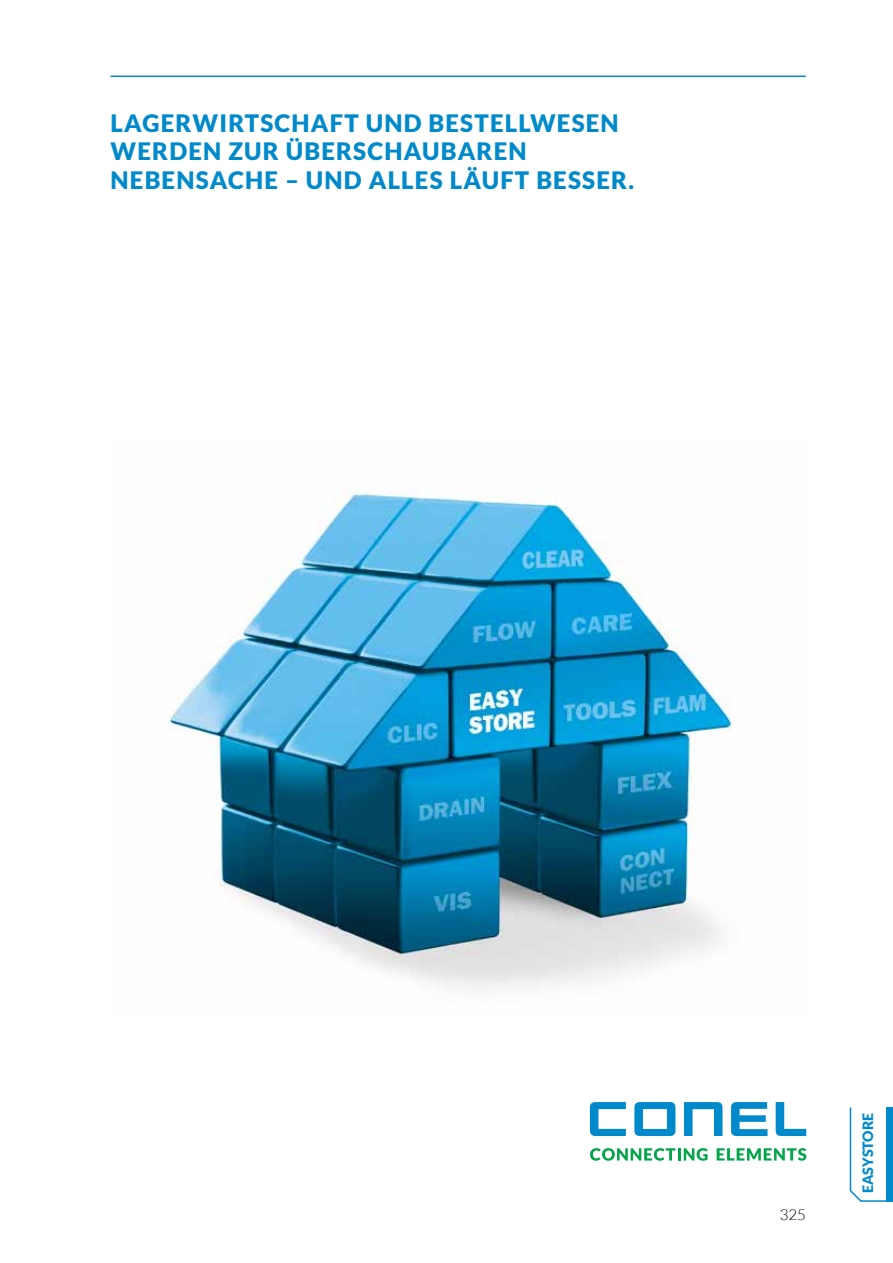
<style>
.page{position:relative;width:893px;height:1263px;background:#fff}
.page>*{position:absolute;margin:0;border:0;box-sizing:border-box;transform-origin:0 0}
.t1{font:900 24px/28.8px "Lato";letter-spacing:.05em;color:#008acb}
.t2{font:300 15px "Lato";color:#000}
.t3{font:900 14.25px "Lato";color:#008acb}
</style>
<div class="page">
<hr style="left:111px;top:76px;width:695px;height:1px;background:#008acb">
<svg style="left:849px;top:1107px;width:44px;height:95px"></svg>
<div style="left:887px;top:1108px;width:6px;height:94px;background:#008acb"></div>
<img style="left:168px;top:490px;width:564px;height:500px">
<svg style="left:731px;top:1102px;width:36px;height:34px"></svg>
<svg style="left:776px;top:1102px;width:30px;height:34px"></svg>
<svg style="left:590px;top:1102px;width:36px;height:34px"></svg>
<svg style="left:684px;top:1102px;width:38px;height:34px"></svg>
<svg style="left:634px;top:1102px;width:41px;height:34px"></svg>
<svg style="left:590px;top:1148px;width:118px;height:13px"></svg>
<svg style="left:717px;top:1148px;width:89px;height:13px"></svg>
<p class="t1" style="left:111px;top:108px;width:525px">LAGERWIRTSCHAFT UND BESTELLWESEN<br>WERDEN ZUR ÜBERSCHAUBAREN<br>NEBENSACHE – UND ALLES LÄUFT BESSER.</p>
<p class="t2" style="left:780px;top:1207px;width:28px">325</p>
<p class="t3" style="left:860px;top:1193px;width:82px;rotate:-90deg">EASYSTORE</p>
</div>
